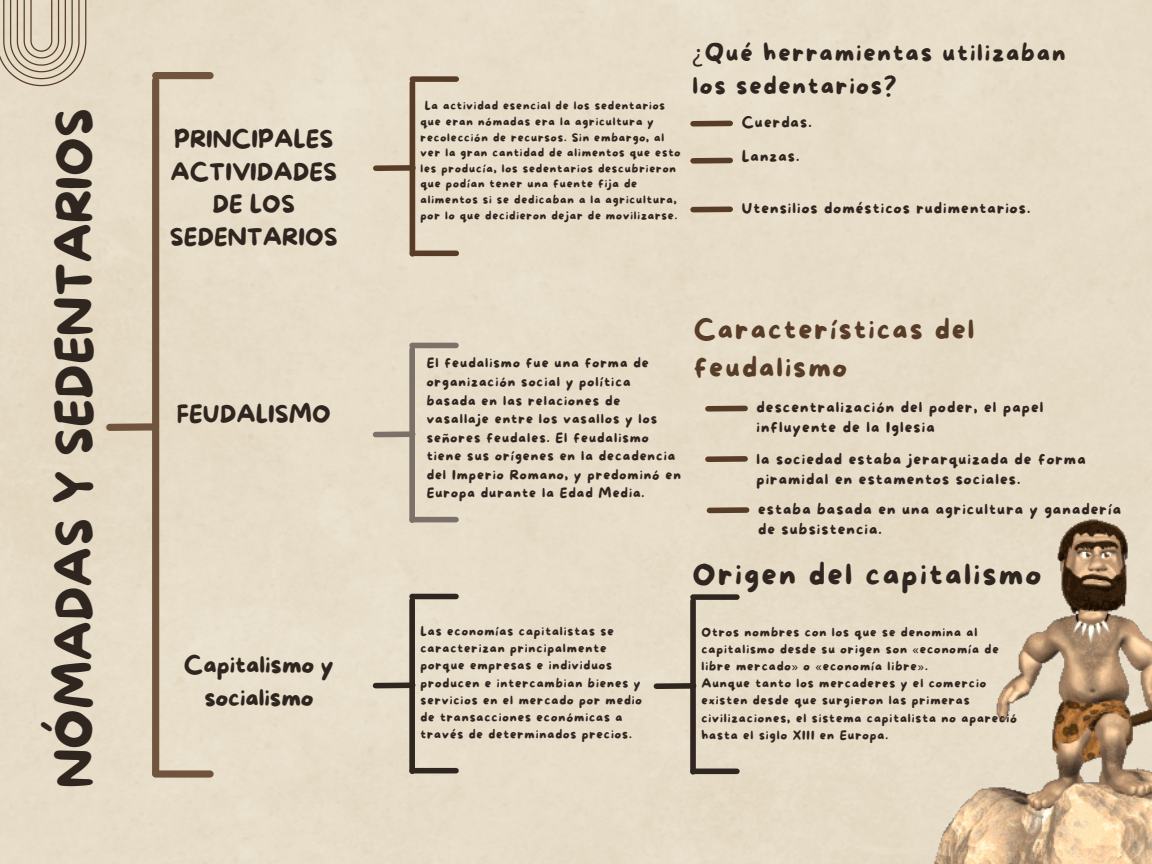
<style>
.page{position:relative;width:1152px;height:864px;background:#e7dcc8}
.page>*{position:absolute;margin:0;border:0;box-sizing:border-box;transform-origin:0 0}
.t1{font:49.65px "More Sugar";color:#302620}
.t2{font:30px "More Sugar";letter-spacing:.075em;color:#302620}
.t3{font:27.45px/38.2px "More Sugar";letter-spacing:.075em;color:#573d27}
.t4{font:24px/32.7px "More Sugar";color:#302620;text-align:center}
.t5{font:24px/32.7px "More Sugar";letter-spacing:.075em;color:#302620}
.t6{font:15px/20.2px "More Sugar";letter-spacing:.075em;color:#302620}
.t7{font:13.5px/18.6px "More Sugar";letter-spacing:.075em;color:#302620}
.t8{font:12.45px/17.2px "More Sugar";letter-spacing:.075em;color:#302620}
.t9{font:11.55px/15.6px "More Sugar";letter-spacing:.075em;color:#302620}
.s1{font-family:"Noto Sans"}
</style>
<div class="page">
<div style="left:156px;top:72px;width:54px;height:7px;background:#70543d"></div>
<div style="left:156px;top:770px;width:54px;height:8px;background:#70543d"></div>
<div style="left:152px;top:80px;width:7px;height:694px;background:#70543d"></div>
<svg style="left:103px;top:420px;width:60px;height:15px"></svg>
<div style="left:412px;top:76px;width:44px;height:6px;background:#573d27"></div>
<div style="left:412px;top:251px;width:44px;height:5px;background:#573d27"></div>
<div style="left:410px;top:83px;width:5px;height:171px;background:#573d27"></div>
<div style="left:376px;top:165px;width:37px;height:6px;background:#573d27"></div>
<div style="left:412px;top:343px;width:44px;height:5px;background:#7c7169"></div>
<div style="left:412px;top:517px;width:44px;height:5px;background:#7c7169"></div>
<div style="left:409px;top:349px;width:6px;height:171px;background:#7c7169"></div>
<div style="left:376px;top:431px;width:37px;height:6px;background:#7c7169"></div>
<div style="left:412px;top:594px;width:44px;height:5px;background:#302620"></div>
<div style="left:412px;top:768px;width:44px;height:6px;background:#302620"></div>
<div style="left:409px;top:600px;width:6px;height:171px;background:#302620"></div>
<div style="left:376px;top:682px;width:37px;height:6px;background:#302620"></div>
<div style="left:693px;top:121px;width:37px;height:6px;background:#573d27"></div>
<div style="left:693px;top:158px;width:37px;height:6px;background:#573d27"></div>
<div style="left:693px;top:206px;width:37px;height:6px;background:#573d27"></div>
<img style="left:925px;top:513px;width:227px;height:351px">
<svg style="left:0;top:0;width:86px;height:86px;background:#cfc1ac"></svg>
<div style="left:708px;top:406px;width:37px;height:6px;background:#573d27"></div>
<div style="left:708px;top:456px;width:37px;height:6px;background:#573d27"></div>
<div style="left:710px;top:507px;width:37px;height:6px;background:#573d27"></div>
<div style="left:693px;top:594px;width:44px;height:6px;background:#302620"></div>
<div style="left:693px;top:768px;width:44px;height:6px;background:#302620"></div>
<div style="left:690px;top:601px;width:6px;height:171px;background:#302620"></div>
<div style="left:656px;top:683px;width:38px;height:6px;background:#302620"></div>
<h1 class="t1" style="left:47px;top:788px;width:682px;rotate:-90deg">NÓMADAS Y SEDENTARIOS</h1>
<h3 class="t4" style="left:170px;top:124px;width:169px">PRINCIPALES<br>ACTIVIDADES<br>DE LOS<br>SEDENTARIOS</h3>
<h3 class="t4" style="left:177px;top:399px;width:155px">FEUDALISMO</h3>
<h3 class="t4" style="left:184px;top:650px;width:151px">Capitalismo y socialismo</h3>
<p class="t9" style="left:421px;top:99px;width:261px;text-indent:4px">La actividad esencial de los sedentarios que eran nómadas era la agricultura y recolección de recursos. Sin embargo, al ver la gran cantidad de alimentos que esto les producía, los sedentarios descubrieron que podían tener una fuente fija de alimentos si se dedicaban a la agricultura, por lo que decidieron dejar de movilizarse.</p>
<h3 class="t5" style="left:693px;top:38px;width:374px"><span class="s1">¿</span>Qué herramientas utilizaban los sedentarios?</h3>
<p class="t6" style="left:742px;top:113px;width:71px">Cuerdas.</p>
<p class="t6" style="left:742px;top:147px;width:59px">Lanzas.</p>
<p class="t6" style="left:742px;top:199px;width:290px">Utensilios domésticos rudimentarios.</p>
<p class="t7" style="left:427px;top:355px;width:256px">El feudalismo fue una forma de organización social y política basada en las relaciones de vasallaje entre los vasallos y los señores feudales. El feudalismo tiene sus orígenes en la decadencia del Imperio Romano, y predominó en<br>Europa durante la Edad Media.</p>
<p class="t8" style="left:421px;top:623px;width:223px">Las economías capitalistas se caracterizan principalmente porque empresas e individuos producen e intercambian bienes y servicios en el mercado por medio de transacciones económicas a través de determinados precios.</p>
<h3 class="t3" style="left:694px;top:312px;width:282px">Características del feudalismo</h3>
<p class="t6" style="left:757px;top:398px;width:288px">descentralización del poder, el papel influyente de la Iglesia</p>
<p class="t6" style="left:757px;top:450px;width:331px">la sociedad estaba jerarquizada de forma piramidal en estamentos sociales.</p>
<p class="t6" style="left:758px;top:500px;width:365px">estaba basada en una agricultura y ganadería de subsistencia.</p>
<h2 class="t2" style="left:693px;top:558px;width:350px">Origen del capitalismo</h2>
<p class="t8" style="left:701px;top:624px;width:317px">Otros nombres con los que se denomina al capitalismo desde su origen son <span class="s1">«</span>economía de libre mercado<span class="s1">»</span> o <span class="s1">«</span>economía libre<span class="s1">»</span>.<br>Aunque tanto los mercaderes y el comercio existen desde que surgieron las primeras civilizaciones, el sistema capitalista no apareció hasta el siglo XIII en Europa.</p>
</div>
